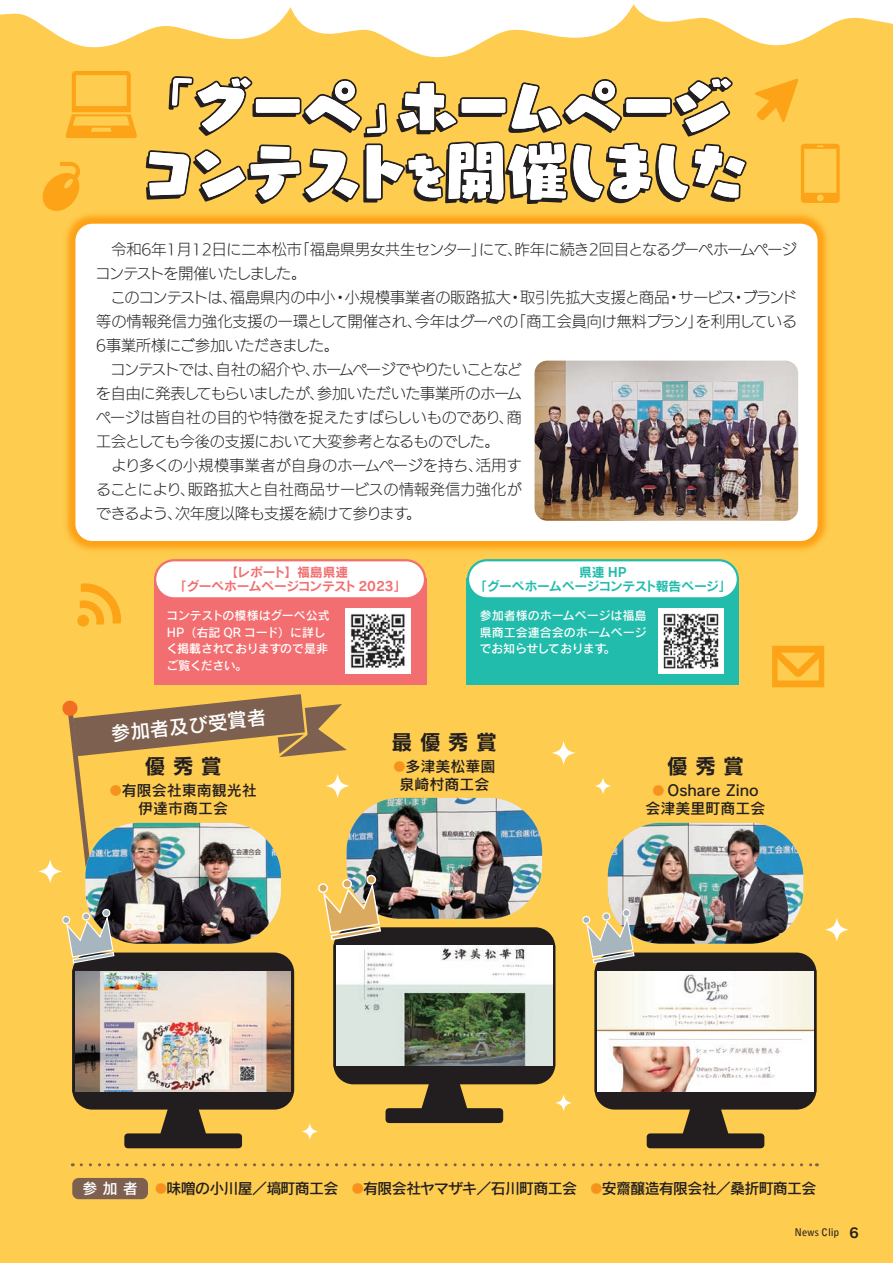
<style>
.page{position:relative;width:893px;height:1263px;background:#fecc4e}
.page>*{position:absolute;margin:0;border:0;box-sizing:border-box;transform-origin:0 0}
.t1{font:60px/66px "Yuruka Std UB";letter-spacing:-.145em;color:#fff}
.t2{font:60px "Yuruka Std UB";letter-spacing:-.095em;color:#fff}
.t3{font:21px "Rodin Pro B";letter-spacing:.345em;color:#231f20}
.t4{font:19.5px "Rodin Pro DB";color:#fff}
.t5{font:15px/24px "UD Kakugo Large Pro L";letter-spacing:-.005em;color:#231f20}
.t6{font:15px/24px "UD Kakugo Large Pro L";letter-spacing:.025em;color:#231f20}
.t7{font:15px "UD Kakugo Large Pro L";letter-spacing:-.025em;color:#231f20}
.t8{font:15px "Rodin Pro DB";letter-spacing:-.05em;color:#231f20}
.t9{font:15px "Rodin Pro DB";color:#231f20}
.t10{font:15px "UD Kakugo Large Pro L";letter-spacing:-.04em;color:#231f20}
.t11{font:15px "UD Kakugo Large Pro L";letter-spacing:-.085em;color:#231f20}
.t12{font:15px "UD Kakugo Large Pro L";letter-spacing:-.065em;color:#231f20}
.t13{font:15px "Rodin Pro DB";color:#fff}
.t14{font:13.5px "Rodin Pro B";color:#231f20}
.t15{font:12.75px/14.2px "Rodin Pro B";letter-spacing:-.01em;color:#f26e70;text-align:center}
.t16{font:12.75px/14.2px "Rodin Pro B";letter-spacing:-.01em;color:#22bcac;text-align:center}
.t17{font:12px/16.5px "Rodin Pro DB";letter-spacing:-.02em;color:#fff}
.t18{font:12px "Rodin Pro DB";color:#fff}
.t19{font:12px "Rodin Pro DB";letter-spacing:-.045em;color:#fff}
.t20{font:12px "Rodin Pro DB";color:#f7931d}
.t21{font:700 10.5px "Bell Gothic Std";color:#231f20}
.s1{font-size:48px}
.s2{font-size:12px;color:#f7931d}
</style>
<div class="page">
<img style="left:66px;top:442px;width:761px;height:160px">
<div style="left:75px;top:224px;width:742px;height:317px;background:#fff;border-radius:17px"></div>
<svg style="left:1px;top:0;width:892px;height:442px"></svg>
<svg style="left:77px;top:583px;width:44px;height:43px"></svg>
<svg style="left:772px;top:646px;width:52px;height:41px"></svg>
<img style="left:0;top:0;width:1px;height:15px">
<div style="left:72px;top:1178px;width:76px;height:21px;background:#7d604f;border-radius:6px"></div>
<svg style="left:68px;top:694px;width:279px;height:174px"></svg>
<div style="left:62px;top:700px;width:16px;height:16px;background:#f36e21;border-radius:7px"></div>
<img style="left:535px;top:361px;width:263px;height:160px">
<img style="left:85px;top:823px;width:196px;height:121px">
<img style="left:347px;top:798px;width:195px;height:121px">
<img style="left:608px;top:823px;width:195px;height:121px">
<div style="left:76px;top:956px;width:215px;height:150px;background:#221e20;border-radius:17px"></div>
<div style="left:72px;top:952px;width:222px;height:157px;border:7px solid #221e20;border-radius:17px"></div>
<svg style="left:72px;top:968px;width:222px;height:127px"></svg>
<svg style="left:154px;top:1101px;width:58px;height:32px"></svg>
<div style="left:124px;top:1133px;width:118px;height:15px;background:#221e20"></div>
<img style="left:75px;top:971px;width:216px;height:120px">
<div style="left:337px;top:931px;width:215px;height:150px;background:#221e20;border-radius:17px"></div>
<div style="left:333px;top:927px;width:222px;height:157px;border:7px solid #221e20;border-radius:17px"></div>
<svg style="left:333px;top:942px;width:222px;height:127px"></svg>
<svg style="left:415px;top:1076px;width:59px;height:32px"></svg>
<div style="left:385px;top:1108px;width:118px;height:15px;background:#221e20"></div>
<img style="left:337px;top:946px;width:215px;height:120px">
<div style="left:598px;top:956px;width:215px;height:150px;background:#221e20;border-radius:17px"></div>
<div style="left:595px;top:952px;width:221px;height:157px;border:7px solid #221e20;border-radius:17px"></div>
<svg style="left:595px;top:968px;width:221px;height:127px"></svg>
<svg style="left:676px;top:1101px;width:59px;height:32px"></svg>
<div style="left:647px;top:1133px;width:117px;height:15px;background:#221e20"></div>
<img style="left:598px;top:971px;width:215px;height:120px">
<div style="left:154px;top:578px;width:272px;height:106px;background:#f26e70"></div>
<img style="left:346px;top:608px;width:65px;height:65px">
<div style="left:155px;top:560px;width:270px;height:38px;background:#fff;border-radius:19px"></div>
<div style="left:154px;top:559px;width:272px;height:40px;border:2px solid #f26e70;border-radius:19px"></div>
<div style="left:467px;top:578px;width:272px;height:106px;background:#22bcac"></div>
<img style="left:659px;top:608px;width:64px;height:65px">
<div style="left:468px;top:560px;width:270px;height:38px;background:#fff;border-radius:19px"></div>
<div style="left:467px;top:559px;width:272px;height:40px;border:2px solid #22bcac;border-radius:19px"></div>
<svg style="left:66px;top:914px;width:49px;height:50px"></svg>
<svg style="left:82px;top:913px;width:8px;height:7px"></svg>
<div style="left:82px;top:912px;width:9px;height:9px;border:1px solid #fff;border-radius:3px"></div>
<div style="left:62px;top:916px;width:8px;height:8px;background:#a7b6be;border-radius:3px"></div>
<div style="left:62px;top:916px;width:8px;height:8px;border:1px solid #fff;border-radius:3px"></div>
<svg style="left:103px;top:909px;width:7px;height:8px"></svg>
<div style="left:102px;top:908px;width:9px;height:9px;border:1px solid #fff;border-radius:3px"></div>
<svg style="left:323px;top:880px;width:59px;height:61px"></svg>
<svg style="left:343px;top:879px;width:9px;height:9px"></svg>
<div style="left:342px;top:879px;width:10px;height:10px;border:1px solid #fff;border-radius:4px"></div>
<svg style="left:319px;top:884px;width:9px;height:9px"></svg>
<div style="left:318px;top:883px;width:10px;height:10px;border:1px solid #fff;border-radius:4px"></div>
<svg style="left:367px;top:875px;width:9px;height:9px"></svg>
<div style="left:366px;top:874px;width:10px;height:11px;border:1px solid #fff;border-radius:4px"></div>
<svg style="left:586px;top:914px;width:49px;height:50px"></svg>
<svg style="left:603px;top:913px;width:7px;height:7px"></svg>
<div style="left:602px;top:912px;width:9px;height:9px;border:1px solid #fff;border-radius:3px"></div>
<div style="left:582px;top:916px;width:8px;height:8px;background:#a7b6be;border-radius:3px"></div>
<div style="left:582px;top:916px;width:9px;height:8px;border:1px solid #fff;border-radius:3px"></div>
<svg style="left:623px;top:909px;width:7px;height:8px"></svg>
<div style="left:622px;top:908px;width:9px;height:9px;border:1px solid #fff;border-radius:3px"></div>
<svg style="left:552px;top:741px;width:24px;height:24px"></svg>
<svg style="left:595px;top:777px;width:16px;height:17px"></svg>
<svg style="left:301px;top:1123px;width:17px;height:17px"></svg>
<svg style="left:555px;top:1094px;width:17px;height:17px"></svg>
<svg style="left:326px;top:774px;width:24px;height:24px"></svg>
<svg style="left:825px;top:918px;width:24px;height:23px"></svg>
<svg style="left:38px;top:859px;width:24px;height:24px"></svg>
<svg style="left:81px;top:1163px;width:736px;height:3px"></svg>
<h1 class="t1" style="left:134px;top:71px;width:616px">「グーペ」<br>コンテスト<span class="s1">を</span>開催しました</h1>
<h1 class="t2" style="left:397px;top:56px;width:336px">ホームページ</h1>
<p class="t7" style="left:479px;top:237px;width:319px">にて昨年に続き2回目となるグーペホームページ</p>
<p class="t5" style="left:295px;top:237px;width:193px">「福島県男女共生センター」</p>
<p class="t5" style="left:96px;top:237px;width:212px">　令和6年1月12日に二本松市コンテストを開催いたしました。</p>
<p class="t5" style="left:507px;top:237px;width:16px">、</p>
<p class="t5" style="left:743px;top:285px;width:56px">ブランド</p>
<p class="t5" style="left:679px;top:285px;width:59px">サービス</p>
<p class="t5" style="left:345px;top:285px;width:168px">小規模事業者の販路拡大</p>
<p class="t5" style="left:230px;top:285px;width:107px">福島県内の中小</p>
<p class="t5" style="left:520px;top:285px;width:151px">取引先拡大支援と商品</p>
<p class="t11" style="left:96px;top:285px;width:143px">　このコンテストは、</p>
<p class="t5" style="left:333px;top:285px;width:17px">・</p>
<p class="t5" style="left:508px;top:285px;width:16px">・</p>
<p class="t5" style="left:666px;top:285px;width:16px">・</p>
<p class="t5" style="left:731px;top:285px;width:16px">・</p>
<p class="t5" style="left:415px;top:309px;width:105px">今年はグーペの</p>
<p class="t5" style="left:511px;top:309px;width:193px">「商工会員向け無料プラン」</p>
<p class="t5" style="left:96px;top:309px;width:327px">等の情報発信力強化支援の一環として開催され、</p>
<p class="t5" style="left:96px;top:333px;width:244px">6事業所様にご参加いただきました。</p>
<p class="t10" style="left:216px;top:357px;width:307px">自社の紹介やホームページでやりたいことなど</p>
<p class="t5" style="left:696px;top:309px;width:103px">を利用している</p>
<p class="t12" style="left:96px;top:357px;width:129px">　コンテストでは、</p>
<p class="t5" style="left:305px;top:357px;width:16px">、</p>
<p class="t10" style="left:96px;top:381px;width:230px">を自由に発表してもらいましたが、</p>
<p class="t5" style="left:96px;top:405px;width:427px">ページは皆自社の目的や特徴を捉えたすばらしいものであり商、</p>
<p class="t7" style="left:96px;top:429px;width:405px">工会としても今後の支援において大変参考となるものでした。</p>
<p class="t5" style="left:476px;top:453px;width:47px">活用す</p>
<p class="t5" style="left:317px;top:381px;width:206px">参加いただいた事業所のホーム</p>
<p class="t6" style="left:96px;top:453px;width:427px">　より多くの小規模事業者が自身のホームページを持ち、<br>ることにより販路拡大と自社商品サービスの情報発信力強化が</p>
<p class="t5" style="left:180px;top:477px;width:16px">、</p>
<p class="t5" style="left:175px;top:501px;width:235px">次年度以降も支援を続けて参ります</p>
<p class="t5" style="left:96px;top:501px;width:88px">できるよう、</p>
<p class="t5" style="left:406px;top:501px;width:16px">。</p>
<p class="t15" style="left:174px;top:564px;width:234px">【レポート】福島県連<br>「グーペホームページコンテスト 2023「</p>
<p class="t17" style="left:166px;top:607px;width:165px">コンテストの模様はグーペ公式<br>HP（右記 QR コード）に詳しく掲載されておりますので是非ご覧ください。</p>
<p class="t16" style="left:474px;top:564px;width:259px">県連 HP<br>「グーペホームページコンテスト報告ページ「</p>
<p class="t18" style="left:480px;top:608px;width:168px">参加者様のホームページは福島</p>
<p class="t18" style="left:480px;top:624px;width:168px">県商工会連合会のホームページ</p>
<p class="t18" style="left:604px;top:641px;width:13px">。</p>
<p class="t19" style="left:480px;top:641px;width:128px">でお知らせしております</p>
<h3 class="t4" style="left:110px;top:721px;width:158px;rotate:-6deg">参加者及び受賞者</h3>
<h2 class="t3" style="left:391px;top:728px;width:107px">最優秀賞</h2>
<h2 class="t3" style="left:144px;top:752px;width:79px">優秀賞</h2>
<p class="t9" style="left:122px;top:780px;width:136px">有限会社東南観光社</p>
<p class="t20" style="left:110px;top:782px;width:13px">●</p>
<p class="t9" style="left:405px;top:756px;width:91px">多津美松華園</p>
<p class="t20" style="left:393px;top:758px;width:13px">●</p>
<p class="t9" style="left:399px;top:774px;width:91px">泉崎村商工会</p>
<h2 class="t3" style="left:667px;top:752px;width:79px">優秀賞</h2>
<p class="t9" style="left:667px;top:780px;width:93px">Oshare Zino</p>
<p class="t20" style="left:652px;top:782px;width:13px">●</p>
<p class="t9" style="left:138px;top:798px;width:91px">伊達市商工会</p>
<p class="t9" style="left:645px;top:798px;width:121px">会津美里町商工会</p>
<p class="t13" style="left:82px;top:1179px;width:57px">参加者</p>
<p class="t8" style="left:167px;top:1179px;width:651px">味噌の小川屋／塙町商工会　<span class="s2">●</span>有限会社ヤマザキ／石川町商工会　<span class="s2">●</span>安齋醸造有限会社／桑折町商工会</p>
<p class="t20" style="left:155px;top:1180px;width:13px">●</p>
<p class="t21" style="left:794px;top:1226px;width:46px">News Clip</p>
<p class="t14" style="left:850px;top:1223px;width:11px">6</p>
</div>
